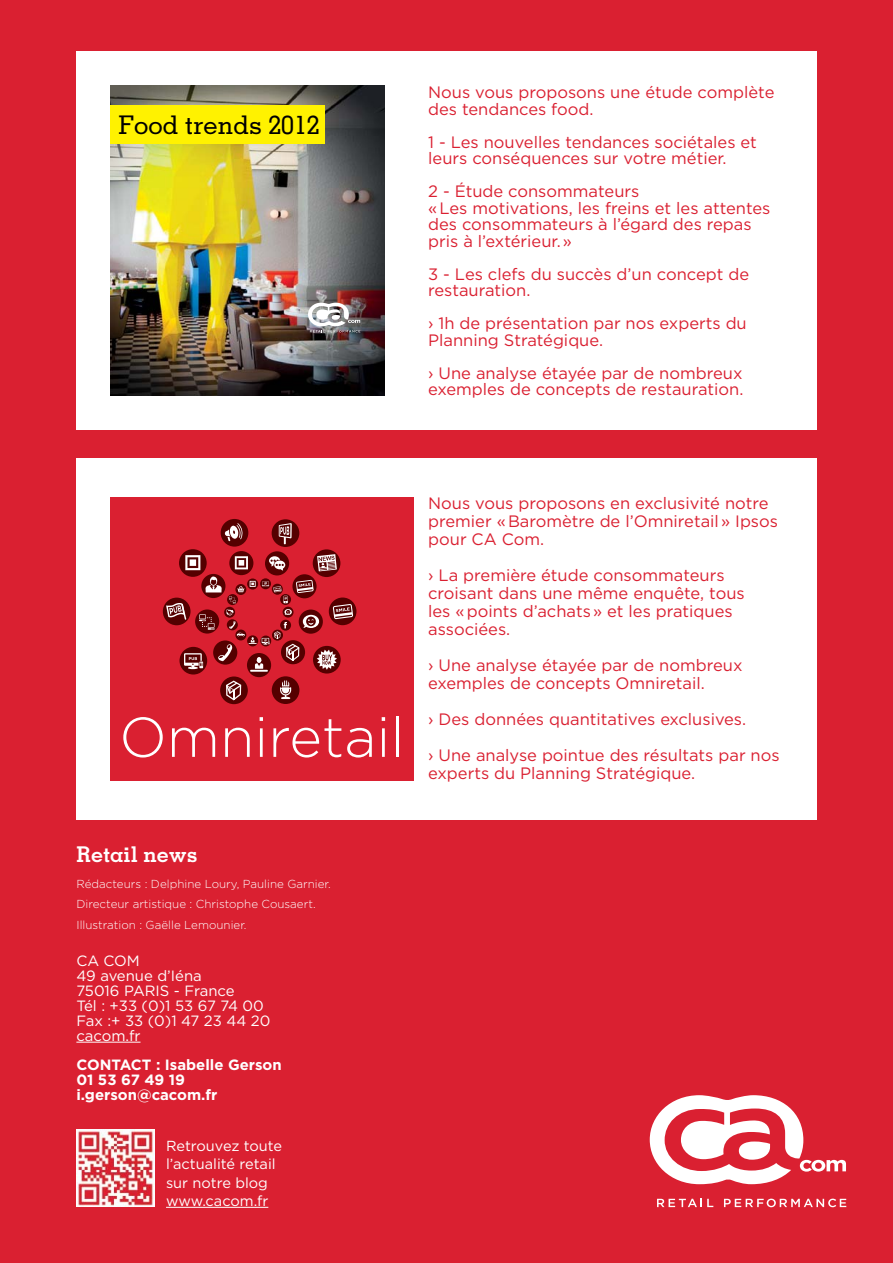
<style>
.page{position:relative;width:893px;height:1263px;background:#fff}
.page>*{position:absolute;margin:0;border:0;box-sizing:border-box;transform-origin:0 0}
.t1{font:500 25.65px "Memphis";color:#000}
.t2{font:700 21.75px "Memphis";color:#fff}
.t3{font:16.5px/16.5px "Gotham";color:#da2031}
.t4{font:14.85px/14.9px "Gotham";color:#fff}
.t5{font:700 14.85px/14.9px "Gotham";color:#fff}
.t6{font:14.55px/18.1px "Gotham";color:#fff}
.t7{font:300 11.55px/20.1px "Gotham";color:#fff}
</style>
<div class="page">
<div style="left:0;top:0;width:892px;height:1263px;background:#da2031"></div>
<svg style="left:657px;top:1199px;width:56px;height:8px"></svg>
<svg style="left:724px;top:1199px;width:122px;height:8px"></svg>
<svg style="left:649px;top:1095px;width:197px;height:89px"></svg>
<img style="left:77px;top:1130px;width:77px;height:77px">
<hr style="left:166px;top:1207px;width:102px;height:1px;background:#fff">
<hr style="left:76px;top:1042px;width:64px;height:1px;background:#fff">
<div style="left:76px;top:458px;width:741px;height:362px;background:#fff"></div>
<div style="left:110px;top:497px;width:303px;height:283px;background:#da2031"></div>
<svg style="left:123px;top:717px;width:40px;height:41px"></svg>
<svg style="left:172px;top:728px;width:43px;height:29px"></svg>
<svg style="left:225px;top:728px;width:25px;height:29px"></svg>
<svg style="left:259px;top:717px;width:4px;height:4px"></svg>
<hr style="left:260px;top:728px;width:3px;height:29px;background:#fff">
<svg style="left:273px;top:719px;width:68px;height:39px"></svg>
<svg style="left:347px;top:728px;width:25px;height:30px"></svg>
<svg style="left:381px;top:717px;width:4px;height:4px"></svg>
<hr style="left:382px;top:728px;width:3px;height:29px;background:#fff">
<hr style="left:396px;top:716px;width:3px;height:41px;background:#fff">
<svg style="left:265px;top:551px;width:24px;height:24px"></svg>
<div style="left:247px;top:653px;width:24px;height:24px;background:#500;border-radius:50%"></div>
<svg style="left:229px;top:551px;width:24px;height:24px"></svg>
<div style="left:329px;top:598px;width:27px;height:27px;background:#500;border-radius:50%"></div>
<div style="left:272px;top:676px;width:27px;height:28px;background:#500;border-radius:50%"></div>
<svg style="left:280px;top:680px;width:11px;height:19px"></svg>
<svg style="left:313px;top:646px;width:28px;height:28px"></svg>
<div style="left:179px;top:549px;width:28px;height:28px;background:#500;border-radius:50%"></div>
<div style="left:220px;top:677px;width:28px;height:27px;background:#500;border-radius:50%"></div>
<svg style="left:226px;top:681px;width:15px;height:19px"></svg>
<svg style="left:179px;top:647px;width:28px;height:28px"></svg>
<div style="left:271px;top:519px;width:28px;height:28px;background:#500;border-radius:50%"></div>
<svg style="left:279px;top:523px;width:13px;height:21px"></svg>
<div style="left:163px;top:598px;width:27px;height:27px;background:#500;border-radius:50%"></div>
<div style="left:221px;top:519px;width:27px;height:28px;background:#500;border-radius:50%"></div>
<svg style="left:225px;top:523px;width:18px;height:18px"></svg>
<div style="left:313px;top:549px;width:27px;height:28px;background:#500;border-radius:50%"></div>
<svg style="left:166px;top:554px;width:187px;height:118px"></svg>
<div style="left:76px;top:51px;width:741px;height:378px;background:#fff"></div>
<img style="left:111px;top:85px;width:273px;height:310px">
<div style="left:111px;top:106px;width:214px;height:38px;background:#fff200"></div>
<svg style="left:308px;top:303px;width:52px;height:29px"></svg>
<h1 class="t1" style="left:118px;top:115px;width:203px">Food trends 2012</h1>
<h2 class="t2" style="left:77px;top:847px;width:123px">Retail news</h2>
<p class="t7" style="left:77px;top:875px;width:256px">Rédacteurs : Delphine Loury, Pauline Garnier.<br>Directeur artistique : Christophe Cousaert.<br>Illustration : Gaëlle Lemounier.</p>
<p class="t4" style="left:76px;top:955px;width:196px">CA COM<br>49 avenue d’Iéna<br>75016 PARIS - France<br>Tél : +33 (0)1 53 67 74 00<br>Fax :+ 33 (0)1 47 23 44 20 cacom.fr</p>
<p class="t5" style="left:76px;top:1059px;width:207px">CONTACT : Isabelle Gerson<br>01 53 67 49 19 i.gerson@cacom.fr</p>
<p class="t6" style="left:166px;top:1138px;width:118px">Retrouvez toute l’actualité retail sur notre blog www.cacom.fr</p>
<p class="t3" style="left:428px;top:85px;width:348px">Nous vous proposons une étude complète des tendances food.</p>
<p class="t3" style="left:428px;top:135px;width:330px">1 - Les nouvelles tendances sociétales et leurs conséquences sur votre métier.</p>
<p class="t3" style="left:428px;top:184px;width:344px">2 - Étude consommateurs<br>«-Les motivations, les freins et les attentes des consommateurs à l’égard des repas pris à l’extérieur.-»</p>
<p class="t3" style="left:428px;top:267px;width:322px">3 - Les clefs du succès d’un concept de restauration.</p>
<p class="t3" style="left:428px;top:316px;width:320px">› 1h de présentation par nos experts du<br>Planning Stratégique.</p>
<p class="t3" style="left:428px;top:366px;width:317px">› Une analyse étayée par de nombreux exemples de concepts de restauration.</p>
<p class="t3" style="left:428px;top:495px;width:351px;line-height:18px">Nous vous proposons en exclusivité notre premier «-Baromètre de l’Omniretail-» Ipsos pour CA Com.</p>
<p class="t3" style="left:428px;top:567px;width:318px;line-height:18px">› La première étude consommateurs croisant dans une même enquête, tous les «-points d’achats-» et les pratiques associées.</p>
<p class="t3" style="left:428px;top:657px;width:316px;line-height:18px">› Une analyse étayée par de nombreux exemples de concepts Omniretail.</p>
<p class="t3" style="left:428px;top:702px;width:353px;line-height:36px">› Des données quantitatives exclusives.<br>› Une analyse pointue des résultats par nos</p>
<p class="t3" style="left:428px;top:766px;width:268px">experts du Planning Stratégique.</p>
</div>
